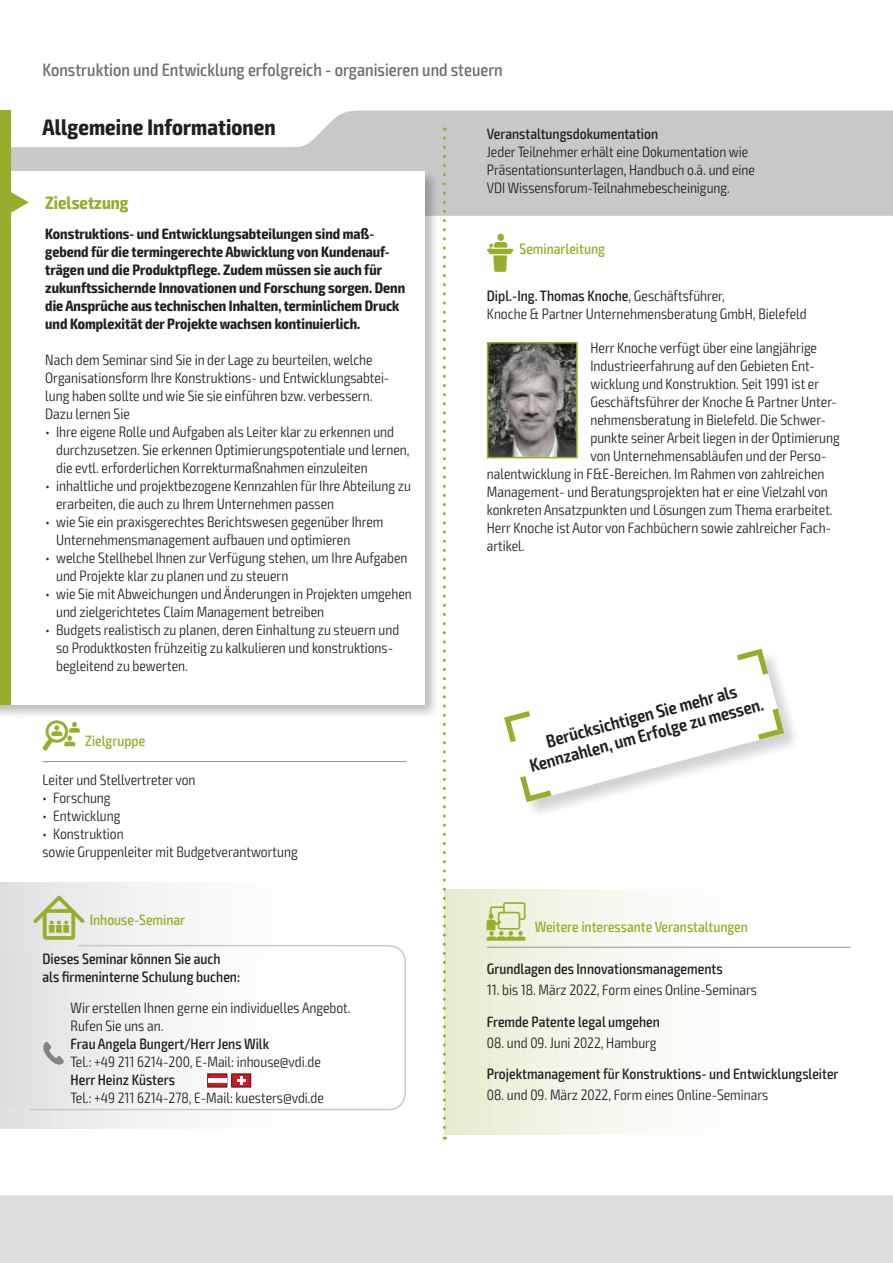
<style>
.page{position:relative;width:893px;height:1263px;background:#fff}
.page>*{position:absolute;margin:0;border:0;box-sizing:border-box;transform-origin:0 0}
.t1{font:700 condensed 22.5px "Exo 2";letter-spacing:.005em;color:#231f20}
.t2{font:500 condensed 18px "Exo 2";color:#6c6d70}
.t3{font:600 condensed 18px/19.5px "Exo 2";color:#231f20;text-align:center}
.t4{font:700 condensed 18px "Exo 2";color:#9aac2c}
.t5{font:300 condensed 15px/18px "Exo 2";color:#231f20}
.t6{font:700 condensed 15px/18px "Exo 2";color:#231f20}
.t7{font:500 condensed 15px/18px "Exo 2";color:#231f20}
.t8{font:500 condensed 15px "Exo 2";color:#9aac2c}
.s1{font-family:"VDI Iconset S4 A Regular";font-weight:400;font-stretch:normal}
.s2{font-family:"VDI Iconset S4 A Regular";font-weight:400;font-stretch:normal;font-size:15.45px}
.s3{font-weight:500}
.s4{font-family:"VDI Iconset S4 A Regular";font-weight:400;font-stretch:normal;font-size:19.5px}
</style>
<div class="page">
<div style="left:0;top:1195px;width:893px;height:68px;background:#dcdddf"></div>
<svg style="left:11px;top:111px;width:881px;height:105px;fill:#c7c8ca"></svg>
<hr style="left:892px;top:111px;width:1px;height:105px;background:#9aac2c">
<div style="left:0;top:111px;width:11px;height:63px;background:#9aac2c"></div>
<div style="left:444px;top:890px;width:406px;height:244px;background:linear-gradient(to right,#ebeed7,#fff)"></div>
<hr style="left:487px;top:947px;width:363px;height:1px;background:#939598">
<hr style="left:43px;top:761px;width:363px;height:1px;background:#939598">
<div style="left:0;top:168px;width:440px;height:552px;background:#231f20;opacity:.3"></div>
<div style="left:0;top:171px;width:424px;height:534px;background:#fff"></div>
<div style="left:0;top:171px;width:11px;height:534px;background:#9aac2c"></div>
<svg style="left:11px;top:192px;width:18px;height:21px"></svg>
<div style="left:504px;top:649px;width:297px;height:170px;background:#231f20;opacity:.2"></div>
<svg style="left:504px;top:649px;width:280px;height:153px"></svg>
<img style="left:490px;top:345px;width:85px;height:110px">
<div style="left:487px;top:342px;width:91px;height:116px;border:2px solid #9aac2c"></div>
<div style="left:0;top:882px;width:406px;height:247px;background:linear-gradient(to right,#e4e5e7,#fff)"></div>
<svg style="left:29px;top:944px;width:377px;height:167px"></svg>
<div style="left:0;top:954px;width:383px;height:152px;background:linear-gradient(to right,#e2e3e5,#fff)"></div>
<svg style="left:207px;top:1073px;width:44px;height:14px"></svg>
<hr style="left:208px;top:1078px;width:19px;height:4px;background:#fff">
<svg style="left:43px;top:1042px;width:21px;height:23px"></svg>
<svg style="left:443px;top:138px;width:3px;height:1002px"></svg>
<p class="t2" style="left:43px;top:59px;width:462px">Konstruktion und Entwicklung erfolgreich - organisieren und steuern</p>
<h1 class="t1" style="left:43px;top:113px;width:235px">Allgemeine Informationen</h1>
<p class="t7" style="left:487px;top:125px;width:173px">Veranstaltungsdokumentation</p>
<p class="t5" style="left:487px;top:143px;width:270px">Jeder Teilnehmer erhält eine Dokumentation wie<br>Präsentationsunterlagen, Handbuch o.ä. und eine<br>VDI Wissensforum-Teilnahmebescheinigung.</p>
<p class="t4" style="left:45px;top:192px;width:85px">Zielsetzung</p>
<p class="t6" style="left:45px;top:225px;width:361px">Konstruktions- und Entwicklungsabteilungen sind maß&shy;gebend für die termingerechte Abwicklung von Kundenauf&shy;trägen und die Produktpflege. Zudem müssen sie auch für zukunftssichernde Innovationen und Forschung sorgen. Denn die Ansprüche aus technischen Inhalten, terminlichem Druck und Komplexität der Projekte wachsen kontinuierlich.</p>
<p class="t5" style="left:45px;top:351px;width:346px">Nach dem Seminar sind Sie in der Lage zu beurteilen, welche Organisationsform Ihre Konstruktions- und Entwicklungsabtei&shy;lung haben sollte und wie Sie sie einführen bzw. verbessern.<br>Dazu lernen Sie</p>
<p class="t5" style="left:56px;top:423px;width:355px;text-indent:-11px">• Ihre eigene Rolle und Aufgaben als Leiter klar zu erkennen und durchzusetzen. Sie erkennen Optimierungspotentiale und lernen, die evtl. erforderlichen Korrekturmaßnahmen einzuleiten</p>
<p class="t5" style="left:56px;top:477px;width:356px;text-indent:-11px">• inhaltliche und projektbezogene Kennzahlen für Ihre Abteilung zu erarbeiten, die auch zu Ihrem Unternehmen passen</p>
<p class="t5" style="left:56px;top:513px;width:329px;text-indent:-11px">• wie Sie ein praxisgerechtes Berichtswesen gegenüber Ihrem<br>Unternehmensmanagement aufbauen und optimieren</p>
<p class="t5" style="left:56px;top:549px;width:353px;text-indent:-11px">• welche Stellhebel Ihnen zur Verfügung stehen, um Ihre Aufgaben und Projekte klar zu planen und zu steuern</p>
<p class="t5" style="left:56px;top:585px;width:357px;text-indent:-11px">• wie Sie mit Abweichungen und Änderungen in Projekten umgehen und zielgerichtetes Claim Management betreiben</p>
<p class="t5" style="left:56px;top:621px;width:345px;text-indent:-11px">• Budgets realistisch zu planen, deren Einhaltung zu steuern und so Produktkosten frühzeitig zu kalkulieren und konstruktions&shy;begleitend zu bewerten.</p>
<p class="t8" style="left:43px;top:732px;width:104px"><span class="s1">Z</span> Zielgruppe</p>
<p class="t5" style="left:43px;top:771px;width:155px">Leiter und Stellvertreter von</p>
<p class="t5" style="left:43px;top:789px;width:70px">• Forschung</p>
<p class="t5" style="left:43px;top:807px;width:79px">• Entwicklung</p>
<p class="t5" style="left:43px;top:825px;width:257px">• Konstruktion<br>sowie Gruppenleiter mit Budgetverantwortung</p>
<p class="t8" style="left:33px;top:911px;width:153px"><span class="s2">I</span> Inhouse-Seminar</p>
<p class="t7" style="left:43px;top:950px;width:199px">Dieses Seminar können Sie auch als firmeninterne Schulung buchen:</p>
<p class="t5" style="left:71px;top:999px;width:282px">Wir erstellen Ihnen gerne ein individuelles Angebot.<br>Rufen Sie uns an.</p>
<p class="t7" style="left:71px;top:1035px;width:200px">Frau Angela Bungert/Herr Jens Wilk</p>
<p class="t5" style="left:71px;top:1053px;width:252px">Tel.: +49 211 6214-200, E-Mail: inhouse@vdi.de</p>
<p class="t7" style="left:71px;top:1071px;width:106px">Herr Heinz Küsters</p>
<p class="t5" style="left:71px;top:1089px;width:255px">Tel.: +49 211 6214-278, E-Mail: kuesters@vdi.de</p>
<p class="t8" style="left:487px;top:240px;width:120px"><span class="s1">L</span> Seminarleitung</p>
<p class="t5" style="left:487px;top:287px;width:321px"><span class="s3">Dipl.-Ing. Thomas Knoche</span>, Geschäftsführer,<br>Knoche &amp; Partner Unternehmensberatung GmbH, Bielefeld</p>
<p class="t5" style="left:590px;top:339px;width:228px">Herr Knoche verfügt über eine langjährige</p>
<p class="t5" style="left:590px;top:357px;width:226px">Industrieerfahrung auf den Gebieten Ent-</p>
<p class="t5" style="left:590px;top:375px;width:230px">wicklung und Konstruktion. Seit 1991 ist er</p>
<p class="t5" style="left:590px;top:393px;width:248px">Geschäftsführer der Knoche &amp; Partner Unter-</p>
<p class="t5" style="left:590px;top:411px;width:237px">nehmensberatung in Bielefeld. Die Schwer-</p>
<p class="t5" style="left:590px;top:429px;width:251px">punkte seiner Arbeit liegen in der Optimierung</p>
<p class="t5" style="left:590px;top:447px;width:238px">von Unternehmensabläufen und der Perso-</p>
<p class="t5" style="left:487px;top:465px;width:339px">nalentwicklung in F&amp;E-Bereichen. Im Rahmen von zahlreichen</p>
<p class="t5" style="left:487px;top:483px;width:342px">Management- und Beratungsprojekten hat er eine Vielzahl von</p>
<p class="t5" style="left:487px;top:501px;width:347px">konkreten Ansatzpunkten und Lösungen zum Thema erarbeitet.</p>
<p class="t5" style="left:487px;top:519px;width:346px">Herr Knoche ist Autor von Fachbüchern sowie zahlreicher Fach-</p>
<p class="t5" style="left:487px;top:537px;width:39px">artikel.</p>
<p class="t3" style="left:523px;top:738px;width:243px;rotate:-15deg">Berücksichtigen Sie mehr als<br>Kennzahlen, um Erfolge zu messen.</p>
<p class="t8" style="left:487px;top:918px;width:263px"><span class="s4">W</span> Weitere interessante Veranstaltungen</p>
<p class="t7" style="left:487px;top:960px;width:237px">Grundlagen des Innovationsmanagements</p>
<p class="t5" style="left:487px;top:981px;width:272px">11. bis 18. März 2022, Form eines Online-Seminars</p>
<p class="t7" style="left:487px;top:1013px;width:174px">Fremde Patente legal umgehen</p>
<p class="t5" style="left:487px;top:1034px;width:171px">08. und 09. Juni 2022, Hamburg</p>
<p class="t7" style="left:487px;top:1065px;width:353px">Projektmanagement für Konstruktions- und Entwicklungsleiter</p>
<p class="t5" style="left:487px;top:1086px;width:283px">08. und 09. März 2022, Form eines Online-Seminars</p>
</div>
